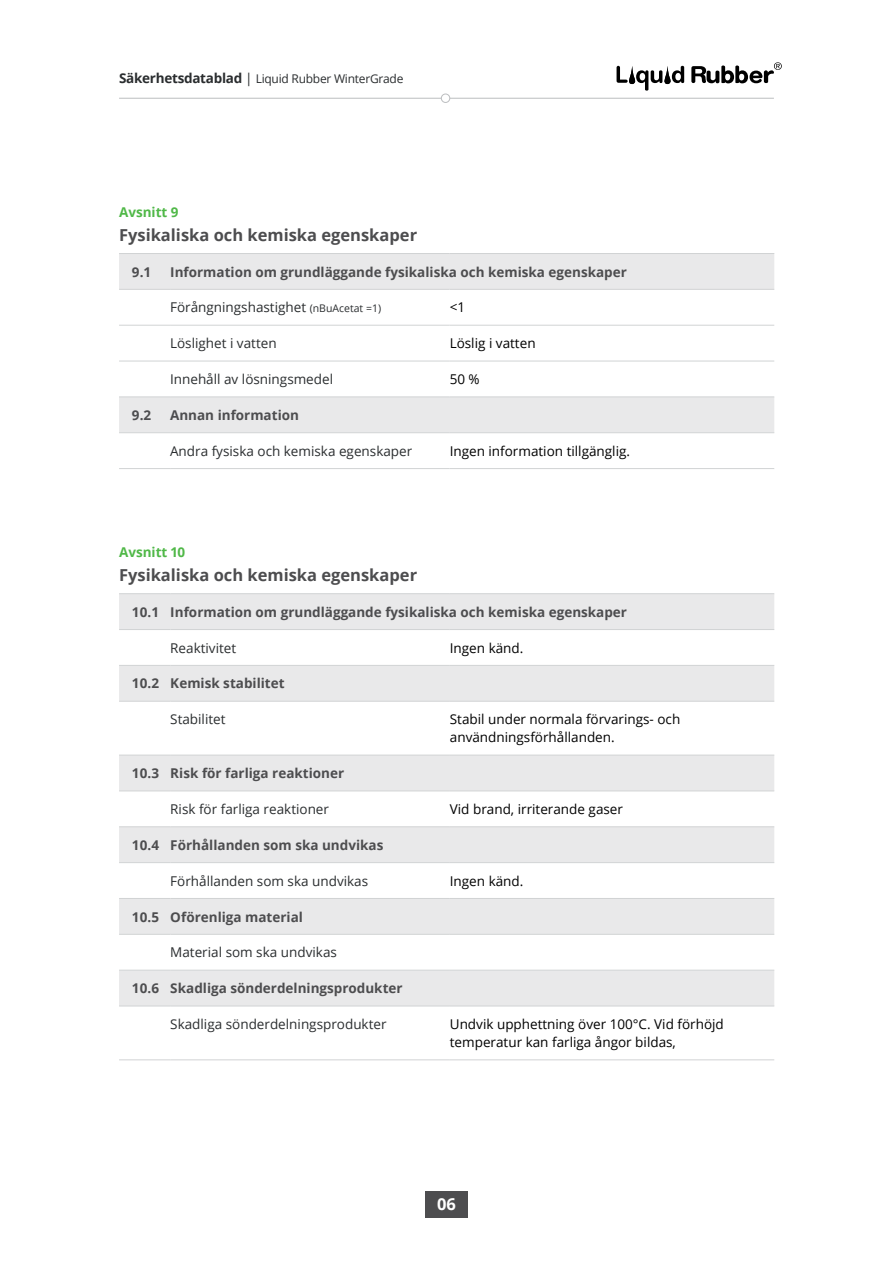
<style>
.page{position:relative;width:893px;height:1263px;background:#fff}
.page>*{position:absolute;margin:0;border:0;box-sizing:border-box;transform-origin:0 0}
.t1{font:700 16.5px "Open Sans";color:#4d4d4f}
.t2{font:700 16.5px "Open Sans";color:#fff}
.t3{font:700 13.5px "Open Sans";color:#4d4d4f}
.t4{font:13.5px "Open Sans";color:#2a2d2f}
.t5{font:13.5px/18px "Open Sans";color:#000}
.t6{font:700 13.5px "Open Sans";color:#50b848}
.t7{font:12px "Open Sans";letter-spacing:-.02em;color:#2a2d2f}
.s1{font-weight:700;font-size:13.5px}
.s2{font-size:13.5px}
.s3{font-size:10.5px}
</style>
<div class="page">
<svg style="left:617px;top:66px;width:11px;height:17px"></svg>
<svg style="left:636px;top:70px;width:26px;height:21px"></svg>
<svg style="left:672px;top:66px;width:12px;height:17px"></svg>
<svg style="left:664px;top:66px;width:7px;height:18px"></svg>
<svg style="left:629px;top:66px;width:6px;height:18px"></svg>
<svg style="left:691px;top:62px;width:91px;height:21px"></svg>
<hr style="left:119px;top:98px;width:655px;height:1px;background:#bcbec0">
<div style="left:441px;top:94px;width:9px;height:8px;background:#fff;border-radius:50%"></div>
<div style="left:441px;top:94px;width:9px;height:9px;border:1px solid #bcbec0;border-radius:50%"></div>
<div style="left:425px;top:1191px;width:43px;height:26px;background:#4d4d4f"></div>
<div style="left:119px;top:254px;width:655px;height:35px;background:#e9e9ea"></div>
<svg style="left:119px;top:324px;width:655px;height:110px"></svg>
<hr style="left:119px;top:253px;width:51px;height:1px;background:#d1d3d4">
<hr style="left:170px;top:253px;width:280px;height:1px;background:#d1d3d4">
<hr style="left:450px;top:253px;width:324px;height:1px;background:#d1d3d4">
<hr style="left:119px;top:289px;width:51px;height:1px;background:#d1d3d4">
<hr style="left:170px;top:289px;width:280px;height:1px;background:#d1d3d4">
<hr style="left:450px;top:289px;width:324px;height:1px;background:#d1d3d4">
<hr style="left:119px;top:325px;width:51px;height:1px;background:#d1d3d4">
<hr style="left:170px;top:325px;width:280px;height:1px;background:#d1d3d4">
<hr style="left:450px;top:325px;width:324px;height:1px;background:#d1d3d4">
<hr style="left:119px;top:361px;width:51px;height:1px;background:#d1d3d4">
<hr style="left:170px;top:361px;width:280px;height:1px;background:#d1d3d4">
<hr style="left:450px;top:361px;width:324px;height:1px;background:#d1d3d4">
<hr style="left:119px;top:396px;width:51px;height:1px;background:#d1d3d4">
<hr style="left:170px;top:396px;width:280px;height:1px;background:#d1d3d4">
<hr style="left:450px;top:396px;width:324px;height:1px;background:#d1d3d4">
<hr style="left:119px;top:432px;width:51px;height:1px;background:#d1d3d4">
<hr style="left:170px;top:432px;width:280px;height:1px;background:#d1d3d4">
<hr style="left:450px;top:432px;width:324px;height:1px;background:#d1d3d4">
<hr style="left:119px;top:468px;width:51px;height:1px;background:#d1d3d4">
<hr style="left:170px;top:468px;width:280px;height:1px;background:#d1d3d4">
<hr style="left:450px;top:468px;width:324px;height:1px;background:#d1d3d4">
<div style="left:119px;top:594px;width:655px;height:35px;background:#e9e9ea"></div>
<svg style="left:119px;top:666px;width:655px;height:340px;fill:#e9e9ea"></svg>
<hr style="left:119px;top:593px;width:51px;height:1px;background:#d1d3d4">
<hr style="left:170px;top:593px;width:280px;height:1px;background:#d1d3d4">
<hr style="left:450px;top:593px;width:324px;height:1px;background:#d1d3d4">
<hr style="left:119px;top:629px;width:51px;height:1px;background:#d1d3d4">
<hr style="left:170px;top:629px;width:280px;height:1px;background:#d1d3d4">
<hr style="left:450px;top:629px;width:324px;height:1px;background:#d1d3d4">
<hr style="left:119px;top:665px;width:51px;height:1px;background:#d1d3d4">
<hr style="left:170px;top:665px;width:280px;height:1px;background:#d1d3d4">
<hr style="left:450px;top:665px;width:324px;height:1px;background:#d1d3d4">
<hr style="left:119px;top:701px;width:51px;height:1px;background:#d1d3d4">
<hr style="left:170px;top:701px;width:280px;height:1px;background:#d1d3d4">
<hr style="left:450px;top:701px;width:324px;height:1px;background:#d1d3d4">
<hr style="left:119px;top:755px;width:51px;height:1px;background:#d1d3d4">
<hr style="left:170px;top:755px;width:280px;height:1px;background:#d1d3d4">
<hr style="left:450px;top:755px;width:324px;height:1px;background:#d1d3d4">
<hr style="left:119px;top:790px;width:51px;height:1px;background:#d1d3d4">
<hr style="left:170px;top:790px;width:280px;height:1px;background:#d1d3d4">
<hr style="left:450px;top:790px;width:324px;height:1px;background:#d1d3d4">
<hr style="left:119px;top:826px;width:51px;height:1px;background:#d1d3d4">
<hr style="left:170px;top:826px;width:280px;height:1px;background:#d1d3d4">
<hr style="left:450px;top:826px;width:324px;height:1px;background:#d1d3d4">
<hr style="left:119px;top:862px;width:51px;height:1px;background:#d1d3d4">
<hr style="left:170px;top:862px;width:280px;height:1px;background:#d1d3d4">
<hr style="left:450px;top:862px;width:324px;height:1px;background:#d1d3d4">
<hr style="left:119px;top:898px;width:51px;height:1px;background:#d1d3d4">
<hr style="left:170px;top:898px;width:280px;height:1px;background:#d1d3d4">
<hr style="left:450px;top:898px;width:324px;height:1px;background:#d1d3d4">
<hr style="left:119px;top:934px;width:51px;height:1px;background:#d1d3d4">
<hr style="left:170px;top:934px;width:280px;height:1px;background:#d1d3d4">
<hr style="left:450px;top:934px;width:324px;height:1px;background:#d1d3d4">
<hr style="left:119px;top:970px;width:51px;height:1px;background:#d1d3d4">
<hr style="left:170px;top:970px;width:280px;height:1px;background:#d1d3d4">
<hr style="left:450px;top:970px;width:324px;height:1px;background:#d1d3d4">
<hr style="left:119px;top:1006px;width:51px;height:1px;background:#d1d3d4">
<hr style="left:170px;top:1006px;width:280px;height:1px;background:#d1d3d4">
<hr style="left:450px;top:1006px;width:324px;height:1px;background:#d1d3d4">
<hr style="left:119px;top:1059px;width:51px;height:1px;background:#d1d3d4">
<hr style="left:170px;top:1059px;width:280px;height:1px;background:#d1d3d4">
<hr style="left:450px;top:1059px;width:324px;height:1px;background:#d1d3d4">
<p class="t7" style="left:119px;top:70px;width:286px"><span class="s1">Säkerhetsdatablad</span> <span class="s2">|</span> Liquid Rubber WinterGrade</p>
<p class="t6" style="left:119px;top:202px;width:61px">Avsnitt 9</p>
<p class="t1" style="left:119px;top:223px;width:300px">Fysikaliska och kemiska egenskaper</p>
<p class="t3" style="left:132px;top:262px;width:21px">9.1</p>
<p class="t3" style="left:170px;top:262px;width:458px">Information om grundläggande fysikaliska och kemiska egenskaper</p>
<p class="t4" style="left:170px;top:298px;width:213px">Förångningshastighet <span class="s3">(nBuAcetat =1)</span></p>
<p class="t5" style="left:450px;top:298px;width:17px">&lt;1</p>
<p class="t4" style="left:170px;top:334px;width:108px">Löslighet i vatten</p>
<p class="t5" style="left:450px;top:334px;width:87px">Löslig i vatten</p>
<p class="t4" style="left:170px;top:370px;width:165px">Innehåll av lösningsmedel</p>
<p class="t5" style="left:450px;top:370px;width:32px">50 %</p>
<p class="t3" style="left:132px;top:405px;width:21px">9.2</p>
<p class="t3" style="left:170px;top:405px;width:130px">Annan information</p>
<p class="t4" style="left:170px;top:442px;width:244px">Andra fysiska och kemiska egenskaper</p>
<p class="t5" style="left:450px;top:442px;width:182px">Ingen information tillgänglig.</p>
<p class="t6" style="left:119px;top:542px;width:68px">Avsnitt 10</p>
<p class="t1" style="left:119px;top:563px;width:300px">Fysikaliska och kemiska egenskaper</p>
<p class="t3" style="left:132px;top:602px;width:497px">10.1 Information om grundläggande fysikaliska och kemiska egenskaper</p>
<p class="t4" style="left:170px;top:638px;width:67px">Reaktivitet</p>
<p class="t5" style="left:450px;top:638px;width:75px">Ingen känd.</p>
<p class="t3" style="left:132px;top:674px;width:154px">10.2 Kemisk stabilitet</p>
<p class="t4" style="left:170px;top:710px;width:57px">Stabilitet</p>
<p class="t5" style="left:450px;top:710px;width:232px">Stabil under normala förvarings- och användningsförhållanden.</p>
<p class="t3" style="left:132px;top:764px;width:214px">10.3 Risk för farliga reaktioner</p>
<p class="t4" style="left:170px;top:800px;width:160px">Risk för farliga reaktioner</p>
<p class="t5" style="left:450px;top:800px;width:175px">Vid brand, irriterande gaser</p>
<p class="t3" style="left:132px;top:835px;width:253px">10.4 Förhållanden som ska undvikas</p>
<p class="t4" style="left:170px;top:871px;width:199px">Förhållanden som ska undvikas</p>
<p class="t5" style="left:450px;top:871px;width:75px">Ingen känd.</p>
<p class="t3" style="left:132px;top:907px;width:173px">10.5 Oförenliga material</p>
<p class="t4" style="left:170px;top:943px;width:168px">Material som ska undvikas</p>
<p class="t3" style="left:132px;top:979px;width:272px">10.6 Skadliga sönderdelningsprodukter</p>
<p class="t4" style="left:170px;top:1015px;width:218px">Skadliga sönderdelningsprodukter</p>
<p class="t5" style="left:450px;top:1015px;width:275px">Undvik upphettning över 100°C. Vid förhöjd temperatur kan farliga ångor bildas,</p>
<p class="t2" style="left:437px;top:1192px;width:20px">06</p>
</div>
